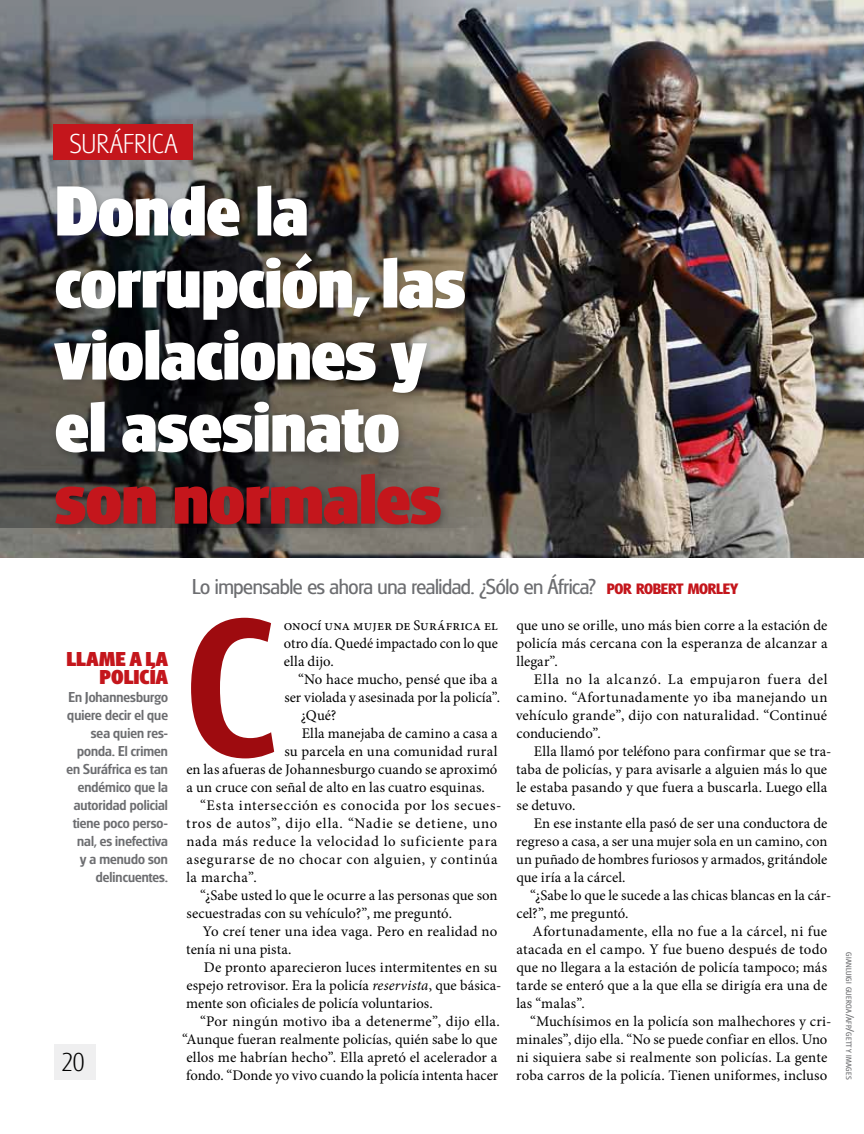
<style>
.page{position:relative;width:864px;height:1134px;background:#fff}
.page>*{position:absolute;margin:0;border:0;box-sizing:border-box;transform-origin:0 0}
.t1{font:500 203.55px "Glasgow Pro";color:#9e0b0f}
.t2{font:800 73.5px/72px "Glasgow Pro";letter-spacing:-.01em;color:#fff}
.t3{font:800 73.5px "Glasgow Pro";color:#c4161c}
.t4{font:300 28.5px "Glasgow Pro";letter-spacing:.015em;color:#fff}
.t5{font:300 27px "Glasgow Pro";color:#000}
.t6{font:22.5px "Glasgow Pro";letter-spacing:-.015em;color:#6d6e71}
.t7{font:800 21px/18px "Glasgow Pro";letter-spacing:.005em;color:#c4161c;text-align:right}
.t8{font:500 15px/18px "Glasgow Pro";letter-spacing:.005em;color:#6d6e71;text-align:right}
.t9{font:14.7px/18px "Minion Pro";letter-spacing:.005em;color:#000;text-align:justify}
.t10{font:8.1px "Glasgow Pro";letter-spacing:.025em;color:#6d6e71;scale:1.04 1}
.s1{font-weight:700;font-size:15.75px;color:#c4161c}
.s2{font-style:italic}
.s3{font-size:11.55px}
</style>
<div class="page">
<div style="left:54px;top:1044px;width:42px;height:36px;background:#efeff0"></div>
<img style="left:0;top:0;width:864px;height:558px">
<div style="left:50px;top:181px;width:426px;height:355px;background:#000;opacity:.25"></div>
<div style="left:53px;top:124px;width:140px;height:36px;background:#c4161c"></div>
<h3 class="t4" style="left:69px;top:128px;width:110px">SURÁFRICA</h3>
<h2 class="t2" style="left:55px;top:175px;width:413px">Donde la corrupción, las violaciones y el asesinato</h2>
<h2 class="t3" style="left:55px;top:455px;width:388px">son normales</h2>
<h3 class="t7" style="left:67px;top:650px;width:103px">llame a la policía</h3>
<p class="t8" style="left:66px;top:688px;width:103px">En Johannesburgo quiere decir el que sea quien res&shy;ponda. El crimen en Suráfrica es tan endémico que la autoridad policial tiene poco perso&shy;nal, es inefectiva<br>y a menudo son delincuentes.</p>
<h3 class="t5" style="left:62px;top:1047px;width:24px">20</h3>
<h3 class="t6" style="left:192px;top:574px;width:548px">Lo impensable es ahora una realidad. ¿Sólo en África? <span class="s1">POR ROBERT MORLEY</span></h3>
<h1 class="t1" style="left:186px;top:569px;width:90px">C</h1>
<p class="t9" style="left:284px;top:616px;width:216px">onocí una mujer de Suráfrica el otro día. Quedé impactado con lo que ella dijo.</p>
<p class="t9" style="left:298px;top:670px;width:201px">“No hace mucho, pensé que iba a</p>
<p class="t9" style="left:284px;top:688px;width:217px">ser violada y asesinada por la policía”.</p>
<p class="t9" style="left:301px;top:706px;width:37px">¿Qué?</p>
<p class="t9" style="left:302px;top:724px;width:197px">Ella manejaba de camino a casa a</p>
<p class="t9" style="left:284px;top:742px;width:215px">su parcela en una comunidad rural</p>
<p class="t9" style="left:186px;top:760px;width:313px">en las afueras de Johannesburgo cuando se aproximó</p>
<p class="t9" style="left:187px;top:778px;width:300px">a un cruce con señal de alto en las cuatro esquinas.</p>
<p class="t9" style="left:200px;top:796px;width:303px">“Esta intersección es conocida por los secues-</p>
<p class="t9" style="left:186px;top:814px;width:313px">tros de autos”, dijo ella. “Nadie se detiene, uno</p>
<p class="t9" style="left:186px;top:832px;width:313px">nada más reduce la velocidad lo suficiente para</p>
<p class="t9" style="left:187px;top:850px;width:312px">asegurarse de no chocar con alguien, y continúa</p>
<p class="t9" style="left:186px;top:868px;width:72px">la marcha”.</p>
<p class="t9" style="left:200px;top:886px;width:299px">“¿Sabe usted lo que le ocurre a las personas que son</p>
<p class="t9" style="left:187px;top:904px;width:267px">secuestradas con su vehículo?”, me preguntó.</p>
<p class="t9" style="left:203px;top:922px;width:296px">Yo creí tener una idea vaga. Pero en realidad no</p>
<p class="t9" style="left:186px;top:940px;width:107px">tenía ni una pista.</p>
<p class="t9" style="left:204px;top:958px;width:295px">De pronto aparecieron luces intermitentes en su</p>
<p class="t9" style="left:186px;top:976px;width:317px">espejo retrovisor. Era la policía <span class="s2">reservista</span>, que básica-</p>
<p class="t9" style="left:186px;top:994px;width:248px">mente son oficiales de policía voluntarios.</p>
<p class="t9" style="left:200px;top:1012px;width:301px">“Por ningún motivo iba a detenerme”, dijo ella.</p>
<p class="t9" style="left:182px;top:1030px;width:317px">“Aunque fueran realmente policías, quién sabe lo que</p>
<p class="t9" style="left:186px;top:1048px;width:313px">ellos me habrían hecho”. Ella apretó el acelerador a</p>
<p class="t9" style="left:186px;top:1066px;width:314px">fondo. “Donde yo vivo cuando la policía intenta hacer</p>
<p class="t9" style="left:516px;top:616px;width:313px">que uno se orille, uno más bien corre a la estación de policía más cercana con la esperanza de alcanzar a llegar”.</p>
<p class="t9" style="left:516px;top:670px;width:313px;text-indent:18px">Ella no la alcanzó. La empujaron fuera del camino. “Afortunadamente yo iba manejando un vehículo grande”, dijo con naturalidad. “Continué conduciendo”.</p>
<p class="t9" style="left:516px;top:742px;width:317px;text-align:left;text-indent:18px">Ella llamó por teléfono para confirmar que se tra&shy;taba de policías, y para avisarle a alguien más lo que le estaba pasando y que fuera a buscarla. Luego ella se detuvo.</p>
<p class="t9" style="left:516px;top:814px;width:313px;text-indent:18px">En ese instante ella pasó de ser una conductora de regreso a casa, a ser una mujer sola en un camino, con un puñado de hombres furiosos y armados, gritándole que iría a la cárcel.</p>
<p class="t9" style="left:516px;top:886px;width:317px;text-indent:14px">“¿Sabe lo que le sucede a las chicas blancas en la cár&shy;cel?”, me preguntó.</p>
<p class="t9" style="left:516px;top:922px;width:313px;text-indent:16px">Afortunadamente, ella no fue a la cárcel, ni fue atacada en el campo. Y fue bueno después de todo que no llegara a la estación de policía tampoco; más tarde se enteró que a la que ella se dirigía era una de las “malas”.</p>
<p class="t9" style="left:516px;top:1012px;width:317px;text-align:left;text-indent:14px">“Muchísimos en la policía son malhechores y cri&shy;minales”, dijo ella. “No se puede confiar en ellos. Uno ni siquiera sabe si realmente son policías. La gente roba carros de la policía. Tienen uniformes, incluso</p>
<p class="t10" style="left:853px;top:952px;width:124px;rotate:90deg">gianluigi guercia<span class="s3">/</span>afp<span class="s3">/</span>getty images</p>
</div>
